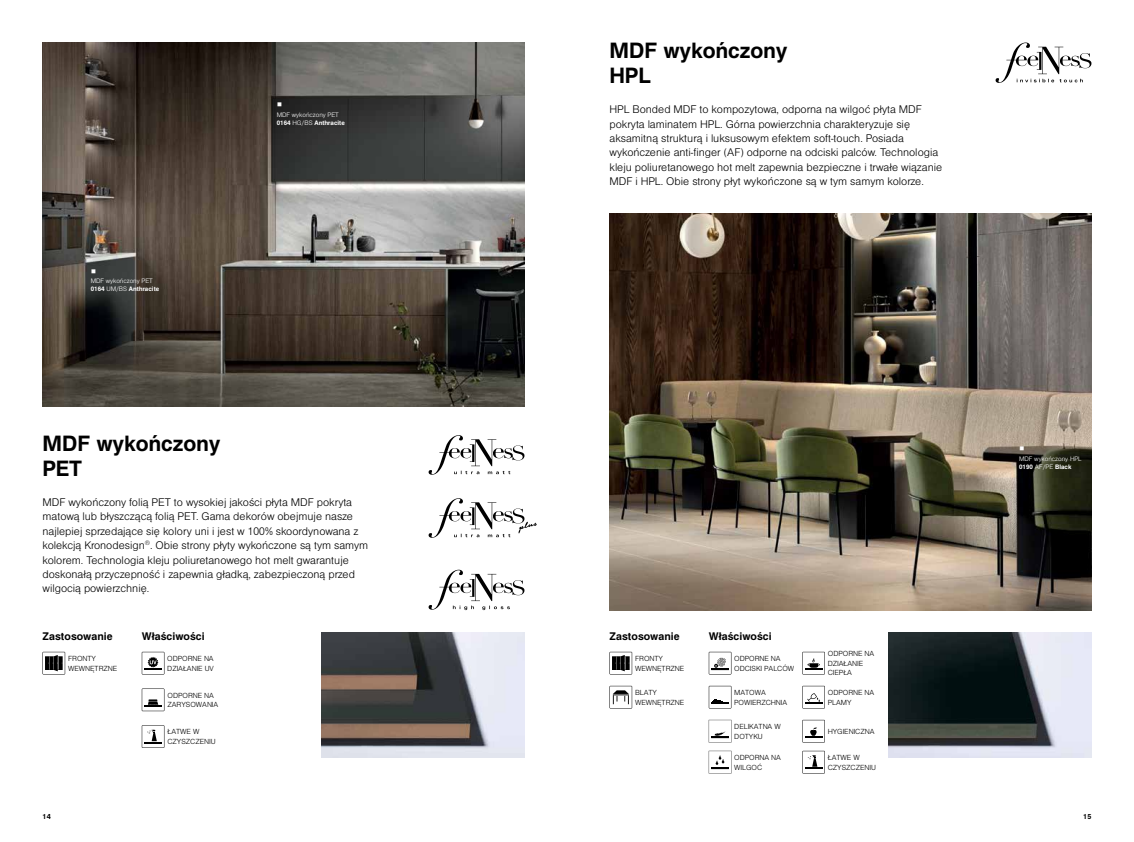
<style>
.page{position:relative;width:1134px;height:842px;background:#fff}
.page>*{position:absolute;margin:0;border:0;box-sizing:border-box;transform-origin:0 0}
.t1{font:700 24px/25px "Helen Pro";color:#000}
.t2{font:300 12px/14.4px "Helen Pro";color:#000}
.t3{font:700 12px "Helen Pro";color:#000}
.t4{font:300 8px/9.6px "Helen Pro";color:#000}
.t5{font:700 8px "Helen Pro";color:#000}
.t6{font:300 7px/8.4px "Helen Pro";color:#fff}
.s1{font-weight:700}
</style>
<div class="page">
<img style="left:43px;top:43px;width:481px;height:364px">
<img style="left:609px;top:214px;width:482px;height:396px">
<img style="left:321px;top:633px;width:203px;height:124px">
<img style="left:888px;top:633px;width:203px;height:124px">
<svg style="left:43px;top:652px;width:22px;height:22px"></svg>
<svg style="left:142px;top:688px;width:22px;height:23px"></svg>
<svg style="left:142px;top:725px;width:22px;height:23px"></svg>
<svg style="left:142px;top:652px;width:22px;height:22px"></svg>
<svg style="left:709px;top:652px;width:22px;height:22px"></svg>
<svg style="left:802px;top:720px;width:23px;height:22px"></svg>
<svg style="left:709px;top:720px;width:22px;height:22px"></svg>
<svg style="left:802px;top:652px;width:23px;height:22px"></svg>
<svg style="left:709px;top:686px;width:22px;height:22px"></svg>
<svg style="left:802px;top:751px;width:23px;height:22px"></svg>
<svg style="left:709px;top:751px;width:22px;height:22px"></svg>
<svg style="left:802px;top:686px;width:23px;height:22px"></svg>
<svg style="left:995px;top:43px;width:96px;height:40px"></svg>
<svg style="left:429px;top:570px;width:95px;height:40px"></svg>
<svg style="left:429px;top:498px;width:108px;height:40px"></svg>
<svg style="left:429px;top:435px;width:95px;height:40px"></svg>
<svg style="left:609px;top:652px;width:23px;height:22px"></svg>
<svg style="left:609px;top:686px;width:23px;height:22px"></svg>
<svg style="left:278px;top:103px;width:3px;height:4px"></svg>
<svg style="left:1020px;top:447px;width:4px;height:4px"></svg>
<svg style="left:92px;top:269px;width:3px;height:4px"></svg>
<p class="t6" style="left:277px;top:110px;width:70px">MDF wykończony PET<br><span class="s1">0164</span> HG/BS <span class="s1">Anthracite</span></p>
<p class="t6" style="left:91px;top:276px;width:70px">MDF wykończony PET<br><span class="s1">0164</span> UM/BS <span class="s1">Anthracite</span></p>
<h1 class="t1" style="left:43px;top:430px;width:179px">MDF wykończony<br>PET</h1>
<p class="t2" style="left:43px;top:495px;width:327px">MDF wykończony folią PET to wysokiej jakości płyta MDF pokryta matową lub błyszczącą folią PET. Gama dekorów obejmuje nasze najlepiej sprzedające się kolory uni i jest w 100% skoordynowana z kolekcją Kronodesign<sup>®</sup>. Obie strony płyty wykończone są tym samym kolorem. Technologia kleju poliuretanowego hot melt gwarantuje doskonałą przyczepność i zapewnia gładką, zabezpieczoną przed wilgocią powierzchnię.</p>
<h1 class="t1" style="left:609px;top:37px;width:179px">MDF wykończony<br>HPL</h1>
<p class="t2" style="left:609px;top:102px;width:334px">HPL Bonded MDF to kompozytowa, odporna na wilgoć płyta MDF pokryta laminatem HPL. Górna powierzchnia charakteryzuje się aksamitną strukturą i luksusowym efektem soft-touch. Posiada wykończenie anti-finger (AF) odporne na odciski palców. Technologia kleju poliuretanowego hot melt zapewnia bezpieczne i trwałe wiązanie MDF i HPL. Obie strony płyt wykończone są w tym samym kolorze.</p>
<p class="t3" style="left:43px;top:629px;width:72px">Zastosowanie</p>
<p class="t4" style="left:68px;top:653px;width:51px">FRONTY<br>WEWNĘTRZNE</p>
<p class="t3" style="left:142px;top:629px;width:64px">Właściwości</p>
<p class="t3" style="left:709px;top:629px;width:64px">Właściwości</p>
<p class="t3" style="left:609px;top:629px;width:72px">Zastosowanie</p>
<p class="t4" style="left:635px;top:653px;width:51px">FRONTY<br>WEWNĘTRZNE</p>
<p class="t4" style="left:167px;top:653px;width:48px">ODPORNE NA<br>DZIAŁANIE UV</p>
<p class="t4" style="left:734px;top:653px;width:62px">ODPORNE NA<br>ODCISKI PALCÓW</p>
<p class="t4" style="left:167px;top:690px;width:52px">ODPORNE NA<br>ZARYSOWANIA</p>
<p class="t4" style="left:167px;top:727px;width:50px">ŁATWE W<br>CZYSZCZENIU</p>
<p class="t4" style="left:635px;top:687px;width:51px">BLATY<br>WEWNĘTRZNE</p>
<p class="t4" style="left:734px;top:687px;width:55px">MATOWA<br>POWIERZCHNIA</p>
<p class="t4" style="left:734px;top:721px;width:48px">DELIKATNA W<br>DOTYKU</p>
<p class="t4" style="left:734px;top:752px;width:48px">ODPORNA NA<br>WILGOĆ</p>
<p class="t4" style="left:828px;top:649px;width:48px">ODPORNE NA<br>DZIAŁANIE<br>CIEPŁA</p>
<p class="t4" style="left:828px;top:687px;width:48px">ODPORNE NA<br>PLAMY</p>
<p class="t4" style="left:828px;top:726px;width:48px">HYGIENICZNA</p>
<p class="t4" style="left:828px;top:752px;width:50px">ŁATWE W<br>CZYSZCZENIU</p>
<p class="t6" style="left:1019px;top:454px;width:64px">MDF wykończony HPL<br><span class="s1">0190</span> AF/PE <span class="s1">Black</span></p>
<p class="t5" style="left:43px;top:811px;width:10px">14</p>
<p class="t5" style="left:1083px;top:811px;width:10px">15</p>
</div>
